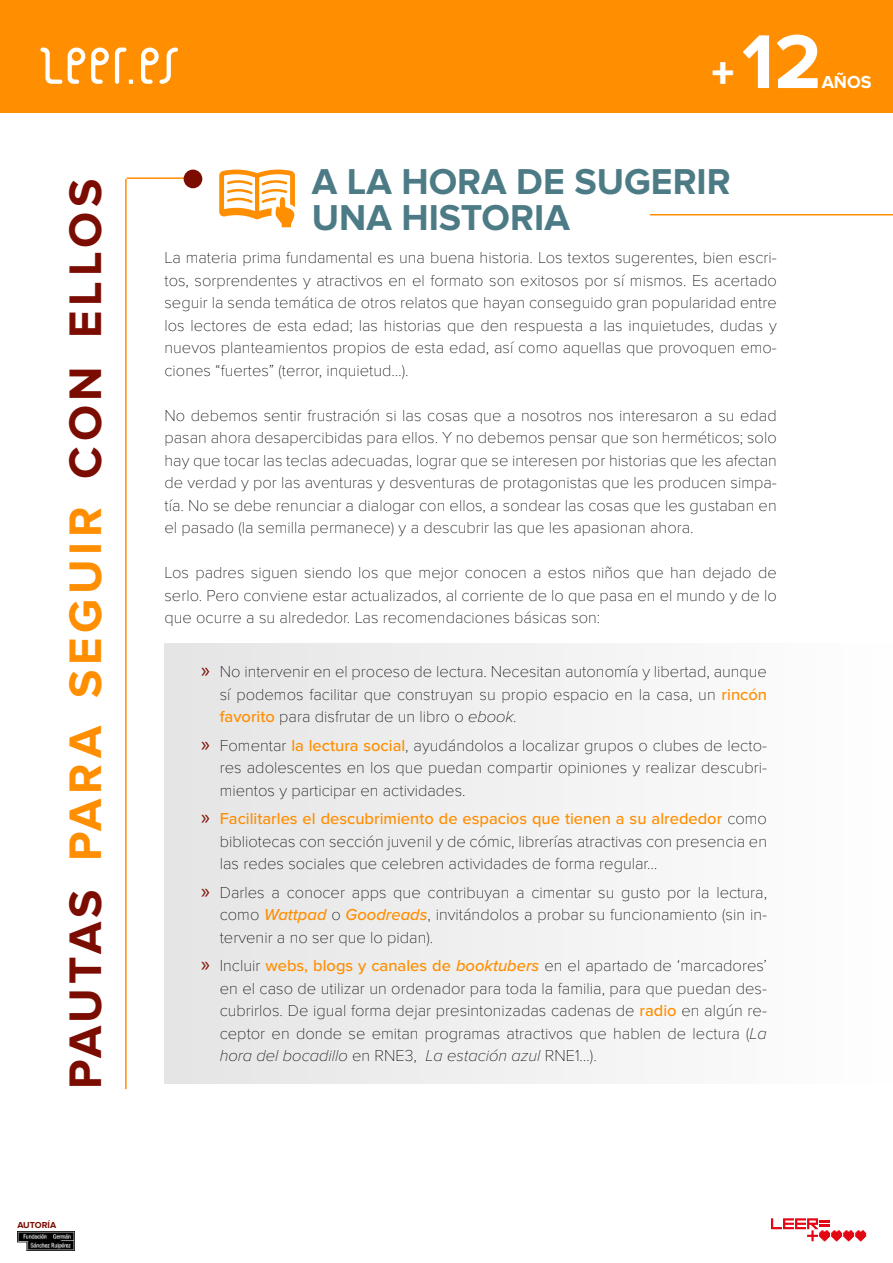
<style>
.page{position:relative;width:893px;height:1263px;background:#fff}
.page>*{position:absolute;margin:0;border:0;box-sizing:border-box;transform-origin:0 0}
.t1{font:700 78.9px "Proxima Nova";color:#fff}
.t2{font:700 47.25px "Proxima Nova";letter-spacing:.1em;color:#7b0c02}
.t3{font:700 37.35px/36px "Proxima Nova";color:#4c7b86}
.t4{font:700 18px "Proxima Nova";color:#fff}
.t5{font:100 16.5px/22.5px "Proxima Nova T";color:#000;text-align:justify}
.t6{font:500 16.5px "Proxima Nova";color:#ff8e01}
.t7{font:italic 100 16.5px "Proxima Nova";color:#000}
.t8{font:700 9px "Proxima Nova";color:#7b0c02}
.s1{color:#ff8e01}
.s2{font-weight:900;font-size:45px}
.s3{font-family:"Myriad Pro";font-weight:400;font-size:21px;color:#7b0c02}
.s4{font-family:"Proxima Nova";font-weight:500;color:#ff8e01}
.s5{font-family:"Proxima Nova";font-style:italic}
.s6{font-family:"Proxima Nova T";font-weight:100;color:#000}
.s7{font-family:"Proxima Nova";font-weight:500;font-style:italic;color:#ff8e01}
.s8{font-family:"Proxima Nova T";font-style:normal}
</style>
<div class="page">
<div style="left:0;top:0;width:893px;height:113px;background:#ff8e01"></div>
<svg style="left:40px;top:48px;width:138px;height:36px"></svg>
<img style="left:17px;top:1231px;width:58px;height:20px">
<svg style="left:771px;top:1218px;width:95px;height:23px"></svg>
<div style="left:164px;top:643px;width:729px;height:440px;background:#f1f1f1"></div>
<hr style="left:127px;top:177px;width:71px;height:2px;background:#ff8e01">
<div style="left:184px;top:170px;width:18px;height:18px;background:#7b0c02;border-radius:50%"></div>
<hr style="left:125px;top:179px;width:2px;height:910px;background:#ff8e01">
<svg style="left:219px;top:170px;width:76px;height:57px"></svg>
<hr style="left:650px;top:214px;width:243px;height:1px;background:#ff8e01">
<h2 class="t2" style="left:58px;top:1089px;width:912px;rotate:-90deg">PAUTAS <span class="s1">PARA SEGUIR</span> CON ELLOS</h2>
<p class="t8" style="left:17px;top:1220px;width:40px">AUTORÍA</p>
<h1 class="t1" style="left:712px;top:16px;width:112px"><span class="s2">+</span>12</h1>
<p class="t4" style="left:822px;top:72px;width:52px">AÑOS</p>
<h3 class="t3" style="left:312px;top:164px;width:420px">A LA HORA DE SUGERIR<br>UNA HISTORIA</h3>
<p class="t5" style="left:164px;top:247px;width:614px">La materia prima fundamental es una buena historia. Los textos sugerentes, bien escri&shy;tos, sorprendentes y atractivos en el formato son exitosos por sí mismos. Es acertado seguir la senda temática de otros relatos que hayan conseguido gran popularidad entre los lectores de esta edad; las historias que den respuesta a las inquietudes, dudas y nuevos planteamientos propios de esta edad, así como aquellas que provoquen emo&shy;ciones “fuertes” (terror, inquietud…).</p>
<p class="t5" style="left:164px;top:404px;width:614px">No debemos sentir frustración si las cosas que a nosotros nos interesaron a su edad pasan ahora desapercibidas para ellos. Y no debemos pensar que son herméticos; solo hay que tocar las teclas adecuadas, lograr que se interesen por historias que les afectan de verdad y por las aventuras y desventuras de protagonistas que les producen simpa&shy;tía. No se debe renunciar a dialogar con ellos, a sondear las cosas que les gustaban en el pasado (la semilla permanece) y a descubrir las que les apasionan ahora.</p>
<p class="t5" style="left:164px;top:562px;width:614px">Los padres siguen siendo los que mejor conocen a estos niños que han dejado de serlo. Pero conviene estar actualizados, al corriente de lo que pasa en el mundo y de lo que ocurre a su alrededor. Las recomendaciones básicas son:</p>
<p class="t5" style="left:220px;top:661px;width:549px;text-indent:-19px"><span class="s3">»</span> No intervenir en el proceso de lectura. Necesitan autonomía y libertad, aunque sí podemos facilitar que construyan su propio espacio en la casa, un <span class="s4">rincón favorito</span> para disfrutar de un libro o <span class="s5">ebook.</span></p>
<p class="t5" style="left:220px;top:734px;width:549px;text-indent:-19px"><span class="s3">»</span> Fomentar <span class="s4">la lectura social</span>, ayudándolos a localizar grupos o clubes de lecto&shy;res adolescentes en los que puedan compartir opiniones y realizar descubri&shy;mientos y participar en actividades.</p>
<p class="t6" style="left:201px;top:809px;width:567px"><span class="s3">»</span> Facilitarles el descubrimiento de espacios que tienen a su alrededor <span class="s6">como</span></p>
<p class="t5" style="left:220px;top:830px;width:549px">bibliotecas con sección juvenil y de cómic, librerías atractivas con presencia en las redes sociales que celebren actividades de forma regular…</p>
<p class="t5" style="left:220px;top:881px;width:549px;text-indent:-19px"><span class="s3">»</span> Darles a conocer apps que contribuyan a cimentar su gusto por la lectura, como <span class="s7">Wattpad</span> o <span class="s7">Goodreads</span>, invitándolos a probar su funcionamiento (sin in&shy;tervenir a no ser que lo pidan).</p>
<p class="t5" style="left:220px;top:955px;width:549px;text-indent:-19px"><span class="s3">»</span> Incluir <span class="s4">webs, blogs y canales de</span> <span class="s7">booktubers</span> en el apartado de ‘marcadores’ en el caso de utilizar un ordenador para toda la familia, para que puedan des&shy;cubrirlos. De igual forma dejar presintonizadas cadenas de <span class="s4">radio</span> en algún re&shy;ceptor en donde se emitan programas atractivos que hablen de lectura (<span class="s5">La</span></p>
<p class="t7" style="left:220px;top:1047px;width:378px">hora del bocadillo <span class="s8">en RNE3,</span> La estación azul <span class="s8">RNE1…).</span></p>
</div>
